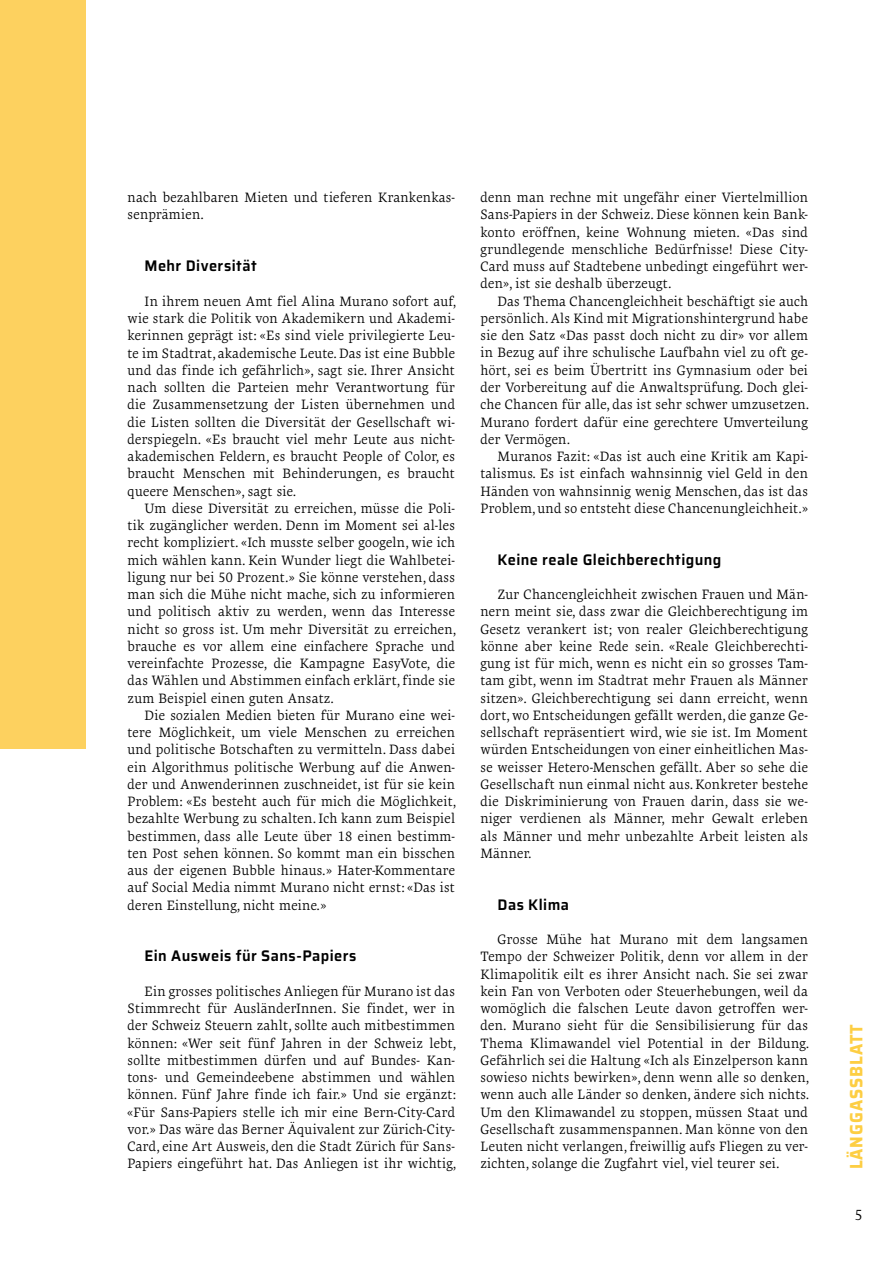
<style>
.page{position:relative;width:893px;height:1263px;background:#fff}
.page>*{position:absolute;margin:0;border:0;box-sizing:border-box;transform-origin:0 0}
.t1{font:700 18px "Saira";letter-spacing:.06em;color:#fdce43;scale:.9 1}
.t2{font:600 15.3px "Saira";letter-spacing:.03em;color:#000;scale:.95 1}
.t3{font:15px "Geneo Std";color:#000;scale:.95 1}
.t4{font:13.8px/17.2px "Geneo Std";letter-spacing:.025em;color:#000;text-align:justify;scale:.94 1}
</style>
<div class="page">
<div style="left:0;top:0;width:85px;height:748px;background:#fdd15f"></div>
<p class="t4" style="left:128px;top:189px;width:350px">nach bezahlbaren Mieten und tieferen Krankenkas&shy;senprämien.</p>
<p class="t2" style="left:145px;top:254px;width:120px">Mehr Diversität</p>
<p class="t4" style="left:128px;top:292px;width:351px;text-indent:17px">In ihrem neuen Amt fiel Alina Murano sofort auf, wie stark die Politik von Akademikern und Akademi&shy;kerinnen geprägt ist: «Es sind viele privilegierte Leu&shy;te im Stadtrat, akademische Leute. Das ist eine Bubble und das finde ich gefährlich», sagt sie. Ihrer Ansicht nach sollten die Parteien mehr Verantwortung für die Zusammensetzung der Listen übernehmen und die Listen sollten die Diversität der Gesellschaft wi&shy;derspiegeln. «Es braucht viel mehr Leute aus nicht&shy;akademischen Feldern, es braucht People of Color, es braucht Menschen mit Behinderungen, es braucht queere Menschen», sagt sie.</p>
<p class="t4" style="left:128px;top:499px;width:351px;text-indent:17px">Um diese Diversität zu erreichen, müsse die Poli&shy;tik zugänglicher werden. Denn im Moment sei al-les recht kompliziert. «Ich musste selber googeln, wie ich mich wählen kann. Kein Wunder liegt die Wahlbetei&shy;ligung nur bei 50 Prozent.» Sie könne verstehen, dass man sich die Mühe nicht mache, sich zu informieren und politisch aktiv zu werden, wenn das Interesse nicht so gross ist. Um mehr Diversität zu erreichen, brauche es vor allem eine einfachere Sprache und vereinfachte Prozesse, die Kampagne EasyVote, die das Wählen und Abstimmen einfach erklärt, finde sie zum Beispiel einen guten Ansatz.</p>
<p class="t4" style="left:128px;top:706px;width:351px;text-indent:17px">Die sozialen Medien bieten für Murano eine wei&shy;tere Möglichkeit, um viele Menschen zu erreichen und politische Botschaften zu vermitteln. Dass dabei ein Algorithmus politische Werbung auf die Anwen&shy;der und Anwenderinnen zuschneidet, ist für sie kein Problem: «Es besteht auch für mich die Möglichkeit, bezahlte Werbung zu schalten. Ich kann zum Beispiel bestimmen, dass alle Leute über 18 einen bestimm&shy;ten Post sehen können. So kommt man ein bisschen aus der eigenen Bubble hinaus.» Hater-Kommentare auf Social Media nimmt Murano nicht ernst: «Das ist deren Einstellung, nicht meine.»</p>
<p class="t2" style="left:145px;top:944px;width:225px">Ein Ausweis für Sans-Papiers</p>
<p class="t4" style="left:128px;top:982px;width:351px;text-indent:17px">Ein grosses politisches Anliegen für Murano ist das Stimmrecht für AusländerInnen. Sie findet, wer in der Schweiz Steuern zahlt, sollte auch mitbestimmen können: «Wer seit fünf Jahren in der Schweiz lebt, sollte mitbestimmen dürfen und auf Bundes- Kan&shy;tons- und Gemeindeebene abstimmen und wählen können. Fünf Jahre finde ich fair.» Und sie ergänzt: «Für Sans-Papiers stelle ich mir eine Bern-City-Card vor.» Das wäre das Berner Äquivalent zur Zürich-City-Card, eine Art Ausweis, den die Stadt Zürich für Sans-Papiers eingeführt hat. Das Anliegen ist ihr wichtig,</p>
<p class="t4" style="left:480px;top:189px;width:350px">denn man rechne mit ungefähr einer Viertelmillion Sans-Papiers in der Schweiz. Diese können kein Bank&shy;konto eröffnen, keine Wohnung mieten. «Das sind grundlegende menschliche Bedürfnisse! Diese City-Card muss auf Stadtebene unbedingt eingeführt wer&shy;den», ist sie deshalb überzeugt.</p>
<p class="t4" style="left:480px;top:292px;width:351px;text-indent:17px">Das Thema Chancengleichheit beschäftigt sie auch persönlich. Als Kind mit Migrationshintergrund habe sie den Satz «Das passt doch nicht zu dir» vor allem in Bezug auf ihre schulische Laufbahn viel zu oft ge&shy;hört, sei es beim Übertritt ins Gymnasium oder bei der Vorbereitung auf die Anwaltsprüfung. Doch glei&shy;che Chancen für alle, das ist sehr schwer umzusetzen.<br>Murano fordert dafür eine gerechtere Umverteilung der Vermögen.</p>
<p class="t4" style="left:480px;top:448px;width:350px;text-indent:17px">Muranos Fazit: «Das ist auch eine Kritik am Kapi&shy;talismus. Es ist einfach wahnsinnig viel Geld in den Händen von wahnsinnig wenig Menschen, das ist das Problem, und so entsteht diese Chancenungleichheit.»</p>
<p class="t2" style="left:497px;top:547px;width:237px">Keine reale Gleichberechtigung</p>
<p class="t4" style="left:480px;top:586px;width:350px;text-indent:17px">Zur Chancengleichheit zwischen Frauen und Män&shy;nern meint sie, dass zwar die Gleichberechtigung im Gesetz verankert ist; von realer Gleichberechtigung könne aber keine Rede sein. «Reale Gleichberechti&shy;gung ist für mich, wenn es nicht ein so grosses Tam&shy;tam gibt, wenn im Stadtrat mehr Frauen als Männer sitzen». Gleichberechtigung sei dann erreicht, wenn dort, wo Entscheidungen gefällt werden, die ganze Ge&shy;sellschaft repräsentiert wird, wie sie ist. Im Moment würden Entscheidungen von einer einheitlichen Mas&shy;se weisser Hetero-Menschen gefällt. Aber so sehe die Gesellschaft nun einmal nicht aus. Konkreter bestehe die Diskriminierung von Frauen darin, dass sie we&shy;niger verdienen als Männer, mehr Gewalt erleben als Männer und mehr unbezahlte Arbeit leisten als Männer.</p>
<p class="t2" style="left:497px;top:892px;width:77px">Das Klima</p>
<p class="t4" style="left:480px;top:931px;width:351px;text-indent:17px">Grosse Mühe hat Murano mit dem langsamen Tempo der Schweizer Politik, denn vor allem in der Klimapolitik eilt es ihrer Ansicht nach. Sie sei zwar kein Fan von Verboten oder Steuerhebungen, weil da womöglich die falschen Leute davon getroffen wer&shy;den. Murano sieht für die Sensibilisierung für das Thema Klimawandel viel Potential in der Bildung.<br>Gefährlich sei die Haltung «Ich als Einzelperson kann sowieso nichts bewirken», denn wenn alle so denken, wenn auch alle Länder so denken, ändere sich nichts.<br>Um den Klimawandel zu stoppen, müssen Staat und Gesellschaft zusammenspannen. Man könne von den Leuten nicht verlangen, freiwillig aufs Fliegen zu ver&shy;zichten, solange die Zugfahrt viel, viel teurer sei.</p>
<h1 class="t1" style="left:842px;top:1169px;width:163px;rotate:-90deg">LÄNGGASSBLATT</h1>
<p class="t3" style="left:855px;top:1206px;width:10px">5</p>
</div>
